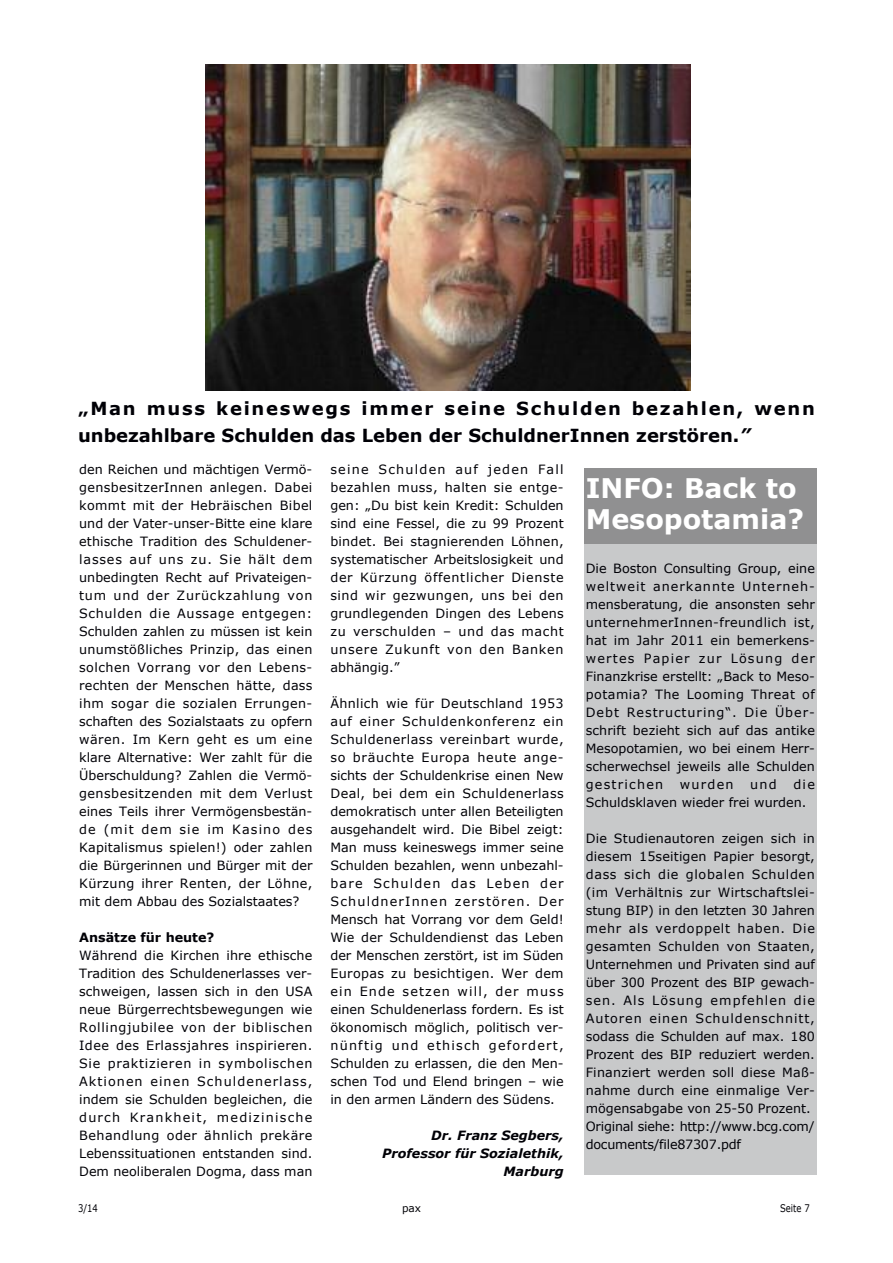
<style>
.page{position:relative;width:893px;height:1263px;background:#fff}
.page>*{position:absolute;margin:0;border:0;box-sizing:border-box;transform-origin:0 0}
.t1{font:700 27px/31.5px "Verdana";color:#fff}
.t2{font:700 18px/27px "Verdana";color:#000006}
.t3{font:12.75px/18px "Verdana";letter-spacing:.005em;color:#000006;text-align:justify}
.t4{font:italic 700 12.75px/18px "Verdana";color:#000006;text-align:right}
.t5{font:700 12.75px "Verdana";color:#000006}
.t6{font:10.5px "Verdana";color:#000006;scale:.8 1}
.t7{font:10.5px "Verdana";color:#000006}
.s1{font-style:italic}
</style>
<div class="page">
<img style="left:206px;top:65px;width:484px;height:325px">
<div style="left:584px;top:486px;width:232px;height:688px;background:#c8c9ca"></div>
<div style="left:584px;top:468px;width:232px;height:76px;background:#909091"></div>
<h2 class="t2" style="left:78px;top:394px;width:738px">„Man muss keineswegs immer seine Schulden bezahlen, wenn unbezahlbare Schulden das Leben der SchuldnerInnen zerstören.<span class="s1">”</span></h2>
<p class="t3" style="left:79px;top:460px;width:235px">den Reichen und mächtigen Vermö&shy;gensbesitzerInnen anlegen. Dabei kommt mit der Hebräischen Bibel und der Vater-unser-Bitte eine klare ethische Tradition des Schuldener&shy;lasses auf uns zu. Sie hält dem unbedingten Recht auf Privateigen&shy;tum und der Zurückzahlung von Schulden die Aussage entgegen:<br>Schulden zahlen zu müssen ist kein unumstößliches Prinzip, das einen solchen Vorrang vor den Lebens&shy;rechten der Menschen hätte, dass ihm sogar die sozialen Errungen&shy;schaften des Sozialstaats zu opfern wären. Im Kern geht es um eine klare Alternative: Wer zahlt für die Überschuldung? Zahlen die Vermö&shy;gensbesitzenden mit dem Verlust eines Teils ihrer Vermögensbestän&shy;de (mit dem sie im Kasino des Kapitalismus spielen!) oder zahlen die Bürgerinnen und Bürger mit der Kürzung ihrer Renten, der Löhne, mit dem Abbau des Sozialstaates?</p>
<p class="t5" style="left:79px;top:929px;width:137px">Ansätze für heute?</p>
<p class="t3" style="left:79px;top:946px;width:235px">Während die Kirchen ihre ethische Tradition des Schuldenerlasses ver&shy;schweigen, lassen sich in den USA neue Bürgerrechtsbewegungen wie Rollingjubilee von der biblischen Idee des Erlassjahres inspirieren.<br>Sie praktizieren in symbolischen Aktionen einen Schuldenerlass, indem sie Schulden begleichen, die durch Krankheit, medizinische Behandlung oder ähnlich prekäre Lebenssituationen entstanden sind.<br>Dem neoliberalen Dogma, dass man</p>
<p class="t3" style="left:330px;top:460px;width:235px">seine Schulden auf jeden Fall bezahlen muss, halten sie entge&shy;gen: „Du bist kein Kredit: Schulden sind eine Fessel, die zu 99 Prozent bindet. Bei stagnierenden Löhnen, systematischer Arbeitslosigkeit und der Kürzung öffentlicher Dienste sind wir gezwungen, uns bei den grundlegenden Dingen des Lebens zu verschulden – und das macht unsere Zukunft von den Banken abhängig.”</p>
<p class="t3" style="left:330px;top:694px;width:235px">Ähnlich wie für Deutschland 1953 auf einer Schuldenkonferenz ein Schuldenerlass vereinbart wurde, so bräuchte Europa heute ange&shy;sichts der Schuldenkrise einen New Deal, bei dem ein Schuldenerlass demokratisch unter allen Beteiligten ausgehandelt wird. Die Bibel zeigt:<br>Man muss keineswegs immer seine Schulden bezahlen, wenn unbezahl&shy;bare Schulden das Leben der SchuldnerInnen zerstören. Der Mensch hat Vorrang vor dem Geld!<br>Wie der Schuldendienst das Leben der Menschen zerstört, ist im Süden Europas zu besichtigen. Wer dem ein Ende setzen will, der muss einen Schuldenerlass fordern. Es ist ökonomisch möglich, politisch ver&shy;nünftig und ethisch gefordert, Schulden zu erlassen, die den Men&shy;schen Tod und Elend bringen – wie in den armen Ländern des Südens.</p>
<p class="t4" style="left:382px;top:1126px;width:183px">Dr. Franz Segbers,<br>Professor für Sozialethik,<br>Marburg</p>
<h1 class="t1" style="left:586px;top:471px;width:220px">INFO: Back to<br>Mesopotamia?</h1>
<p class="t3" style="left:586px;top:559px;width:231px">Die Boston Consulting Group, eine weltweit anerkannte Unterneh&shy;mensberatung, die ansonsten sehr unternehmerInnen-freundlich ist, hat im Jahr 2011 ein bemerkens&shy;wertes Papier zur Lösung der Finanzkrise erstellt: „Back to Meso&shy;potamia? The Looming Threat of Debt Restructuring“. Die Über&shy;schrift bezieht sich auf das antike Mesopotamien, wo bei einem Herr&shy;scherwechsel jeweils alle Schulden gestrichen</p>
<p class="t3" style="left:586px;top:775px;width:231px;text-indent:208px">die<br>Schuldsklaven wieder frei wurden.</p>
<p class="t3" style="left:586px;top:829px;width:231px;text-align:left">Die Studienautoren zeigen sich in diesem 15seitigen Papier besorgt, dass sich die globalen Schulden (im Verhältnis zur Wirtschaftslei&shy;stung BIP) in den letzten 30 Jahren mehr als verdoppelt haben. Die gesamten Schulden von Staaten, Unternehmen und Privaten sind auf über 300 Prozent des BIP gewach&shy;sen. Als Lösung empfehlen die Autoren einen Schuldenschnitt, sodass die Schulden auf max. 180<br>Prozent des BIP reduziert werden.<br>Finanziert werden soll diese Maß&shy;nahme durch eine einmalige Ver&shy;mögensabgabe von 25-50 Prozent.<br>Original siehe: http://www.bcg.com/ documents/file87307.pdf</p>
<p class="t3" style="left:680px;top:775px;width:55px">wurden</p>
<p class="t3" style="left:750px;top:775px;width:28px">und</p>
<p class="t6" style="left:78px;top:1201px;width:26px">3/14</p>
<p class="t7" style="left:402px;top:1201px;width:21px">pax</p>
<p class="t6" style="left:780px;top:1201px;width:39px">Seite 7</p>
</div>
